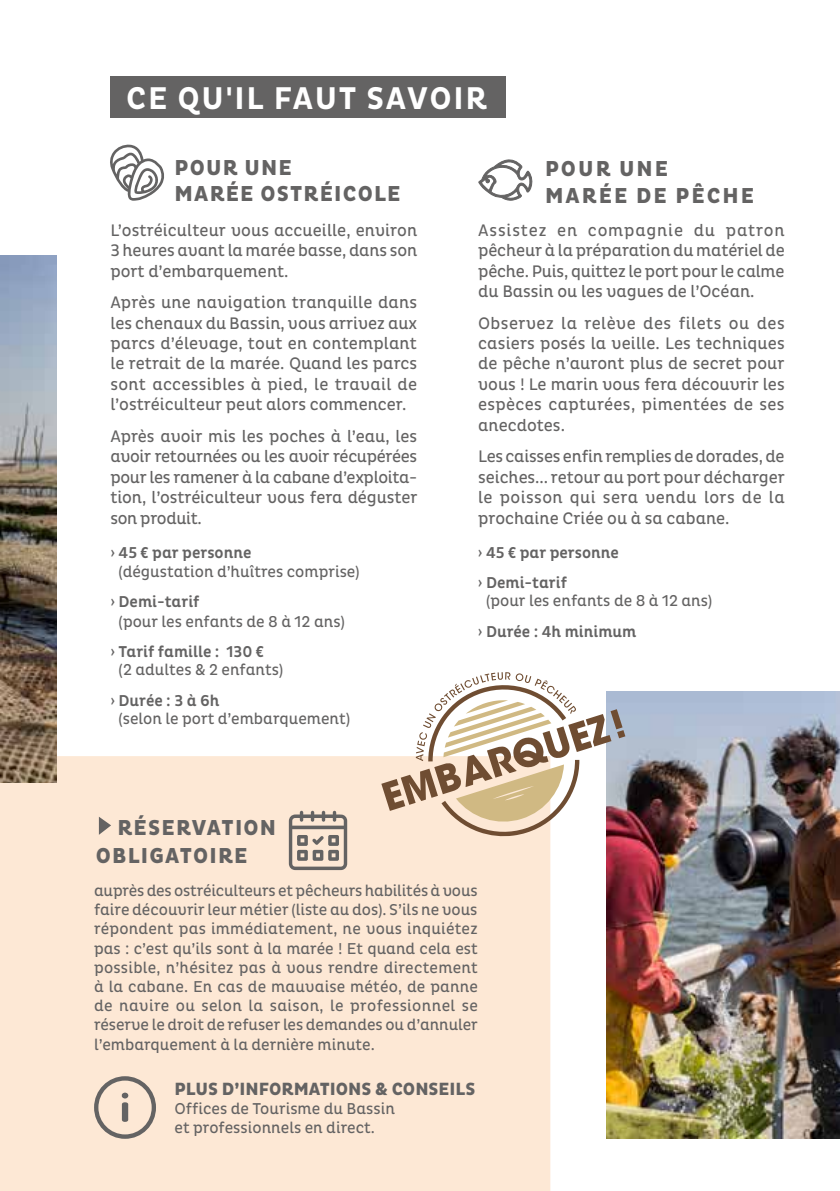
<style>
.page{position:relative;width:840px;height:1191px;background:#fff}
.page>*{position:absolute;margin:0;border:0;box-sizing:border-box;transform-origin:0 0}
.t1{font:700 32px "Pluto Cond";letter-spacing:.055em;color:#fff}
.t2{font:800 22px/27.6px "Pluto Cond";letter-spacing:.055em;color:#646363}
.t3{font:800 22px/26.4px "Pluto Cond";letter-spacing:.095em;color:#646363}
.t4{font:800 18px "Pluto Cond";color:#646363}
.t5{font:17px/20.4px "Pluto Cond";color:#646363;text-align:justify}
.t6{font:16px/19.2px "Pluto Cond";color:#646363;text-align:justify}
.t7{font:500 16px/30.6px "Pluto Cond";color:#646363}
</style>
<div class="page">
<div style="left:110px;top:77px;width:395px;height:41px;background:#646363"></div>
<div style="left:0;top:756px;width:550px;height:435px;background:#fde8d5"></div>
<img style="left:0;top:255px;width:56px;height:527px">
<svg style="left:99px;top:816px;width:12px;height:19px"></svg>
<svg style="left:110px;top:144px;width:54px;height:57px"></svg>
<svg style="left:478px;top:159px;width:55px;height:42px"></svg>
<img style="left:606px;top:692px;width:233px;height:446px">
<svg style="left:94px;top:1076px;width:62px;height:62px;background:#d7c7b9"></svg>
<svg style="left:381px;top:672px;width:244px;height:165px"></svg>
<svg style="left:289px;top:810px;width:58px;height:60px;background:#baaea3"></svg>
<h1 class="t1" style="left:126px;top:80px;width:362px">CE QU'IL FAUT SAVOIR</h1>
<p class="t2" style="left:174px;top:155px;width:227px;line-height:26.4px">POUR UNE<br>MARÉE OSTRÉICOLE</p>
<p class="t3" style="left:544px;top:156px;width:210px">POUR UNE<br>MARÉE DE PÊCHE</p>
<p class="t5" style="left:110px;top:220px;width:308px">L’ostréiculteur vous accueille, environ 3 heures avant la marée basse, dans son port d’embarquement.</p>
<p class="t5" style="left:110px;top:292px;width:308px">Après une navigation tranquille dans les chenaux du Bassin, vous arrivez aux parcs d’élevage, tout en contemplant le retrait de la marée. Quand les parcs sont accessibles à pied, le travail de l’ostréiculteur peut alors commencer.</p>
<p class="t5" style="left:110px;top:426px;width:308px">Après avoir mis les poches à l’eau, les avoir retournées ou les avoir récupérées pour les ramener à la cabane d’exploita&shy;tion, l’ostréiculteur vous fera déguster son produit.</p>
<p class="t7" style="left:110px;top:537px;width:142px">› 45 € par personne</p>
<p class="t6" style="left:118px;top:562px;width:242px">(dégustation d’huîtres comprise)</p>
<p class="t7" style="left:110px;top:587px;width:91px">› Demi-tarif</p>
<p class="t6" style="left:118px;top:612px;width:228px">(pour les enfants de 8 à 12 ans)</p>
<p class="t7" style="left:110px;top:637px;width:155px">› Tarif famille : 130 €</p>
<p class="t6" style="left:118px;top:660px;width:166px">(2 adultes &amp; 2 enfants)</p>
<p class="t7" style="left:110px;top:685px;width:110px">› Durée : 3 à 6h</p>
<p class="t6" style="left:118px;top:709px;width:233px">(selon le port d’embarquement)</p>
<p class="t2" style="left:96px;top:814px;width:181px;text-indent:22px">RÉSERVATION<br>OBLIGATOIRE</p>
<p class="t5" style="left:478px;top:220px;width:308px">Assistez en compagnie du patron pêcheur à la préparation du matériel de pêche. Puis, quittez le port pour le calme du Bassin ou les vagues de l’Océan.</p>
<p class="t5" style="left:478px;top:313px;width:308px">Observez la relève des filets ou des casiers posés la veille. Les techniques de pêche n’auront plus de secret pour vous ! Le marin vous fera découvrir les espèces capturées, pimentées de ses anecdotes.</p>
<p class="t5" style="left:478px;top:447px;width:308px">Les caisses enfin remplies de dorades, de seiches... retour au port pour décharger le poisson qui sera vendu lors de la prochaine Criée ou à sa cabane.</p>
<p class="t7" style="left:477px;top:537px;width:142px">› 45 € par personne › Demi-tarif</p>
<p class="t6" style="left:485px;top:591px;width:228px">(pour les enfants de 8 à 12 ans)</p>
<p class="t7" style="left:477px;top:616px;width:160px">› Durée : 4h minimum</p>
<p class="t6" style="left:94px;top:881px;width:385px">auprès des ostréiculteurs et pêcheurs habilités à vous faire découvrir leur métier (liste au dos). S’ils ne vous répondent pas immédiatement, ne vous inquiétez pas : c’est qu’ils sont à la marée ! Et quand cela est possible, n’hésitez pas à vous rendre directement à la cabane. En cas de mauvaise météo, de panne de navire ou selon la saison, le professionnel se réserve le droit de refuser les demandes ou d’annuler l’embarquement à la dernière minute.</p>
<p class="t4" style="left:174px;top:1078px;width:302px">PLUS D’INFORMATIONS &amp; CONSEILS</p>
<p class="t6" style="left:174px;top:1099px;width:222px">Offices de Tourisme du Bassin et professionnels en direct.</p>
</div>
